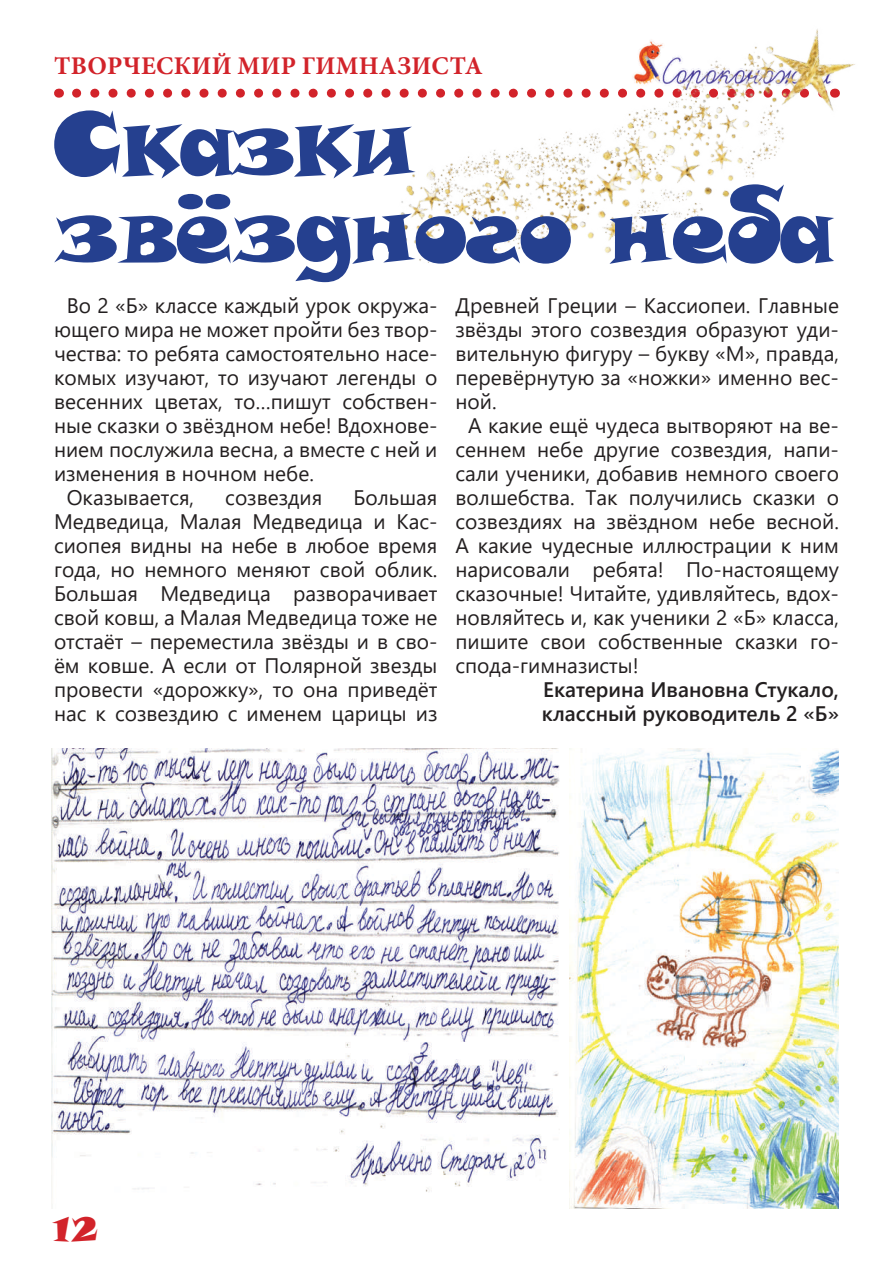
<style>
.page{position:relative;width:893px;height:1263px;background:#fff}
.page>*{position:absolute;margin:0;border:0;box-sizing:border-box;transform-origin:0 0}
.t1{font:800 111px/87px "Tolstyak";color:#25408f}
.t2{font:800 42px "Tolstyak";color:#d2232a}
.t3{font:700 25.5px "Minion Pro";letter-spacing:.01em;color:#d2232a}
.t4{font:21px/24px "Segoe UI";color:#231f20;text-align:justify}
.t5{font:600 21px/24px "Segoe UI";color:#231f20}
</style>
<div class="page">
<svg style="left:77px;top:89px;width:278px;height:9px"></svg>
<img style="left:363px;top:29px;width:492px;height:234px">
<img style="left:570px;top:748px;width:269px;height:460px">
<img style="left:52px;top:748px;width:508px;height:444px">
<p class="t3" style="left:54px;top:48px;width:430px">ТВОРЧЕСКИЙ МИР ГИМНАЗИСТА</p>
<h1 class="t1" style="left:54px;top:99px;width:778px">Сказки звёздного неба</h1>
<p class="t4" style="left:67px;top:292px;width:372px">Во 2 «Б» классе каждый урок окружа-</p>
<p class="t4" style="left:54px;top:316px;width:385px">ющего мира не может пройти без твор-</p>
<p class="t4" style="left:54px;top:340px;width:385px">чества: то ребята самостоятельно насе-</p>
<p class="t4" style="left:54px;top:364px;width:385px">комых изучают, то изучают легенды о</p>
<p class="t4" style="left:54px;top:388px;width:385px">весенних цветах, то…пишут собствен-</p>
<p class="t4" style="left:54px;top:412px;width:385px">ные сказки о звёздном небе! Вдохнове-</p>
<p class="t4" style="left:54px;top:436px;width:385px">нием послужила весна, а вместе с ней и</p>
<p class="t4" style="left:54px;top:460px;width:261px">изменения в ночном небе.</p>
<p class="t4" style="left:67px;top:484px;width:129px">Оказывается,</p>
<p class="t4" style="left:225px;top:484px;width:99px">созвездия</p>
<p class="t4" style="left:54px;top:484px;width:385px;text-indent:299px">Большая Медведица, Малая Медведица и Кас&shy;сиопея видны на небе в любое время года, но немного меняют свой облик.<br>Большая Медведица разворачивает свой ковш, а Малая Медведица тоже не отстаёт – переместила звёзды и в сво&shy;ём ковше. А если от Полярной звезды провести «дорожку», то она приведёт нас к созвездию с именем царицы из</p>
<p class="t4" style="left:455px;top:292px;width:385px">Древней Греции – Кассиопеи. Главные звёзды этого созвездия образуют уди&shy;вительную фигуру – букву «М», правда, перевёрнутую за «ножки» именно вес&shy;ной.</p>
<p class="t4" style="left:455px;top:412px;width:385px;text-indent:13px">А какие ещё чудеса вытворяют на ве&shy;сеннем небе другие созвездия, напи&shy;сали ученики, добавив немного своего волшебства. Так получились сказки о созвездиях на звёздном небе весной.<br>А какие чудесные иллюстрации к ним нарисовали ребята! По-настоящему сказочные! Читайте, удивляйтесь, вдох&shy;новляйтесь и, как ученики 2 «Б» класса, пишите свои собственные сказки го&shy;спода-гимназисты!</p>
<p class="t5" style="left:542px;top:676px;width:299px">Екатерина Ивановна Стукало, классный руководитель 2 «Б»</p>
<h2 class="t2" style="left:52px;top:1207px;width:47px">12</h2>
</div>
